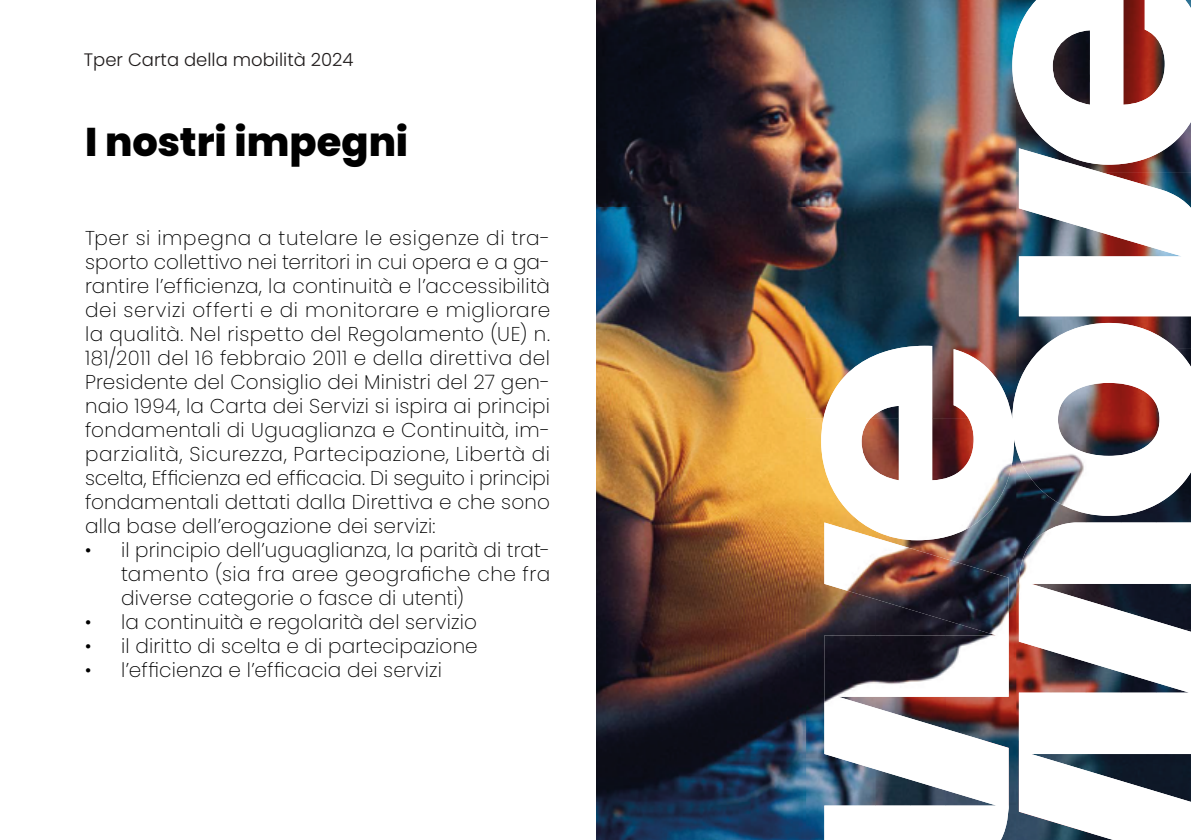
<style>
.page{position:relative;width:1191px;height:840px;background:#fff}
.page>*{position:absolute;margin:0;border:0;box-sizing:border-box;transform-origin:0 0}
.t1{font:800 40px "Poppins";color:#000}
.t2{font:200 20px/24px "Poppins";letter-spacing:.01em;color:#000;text-align:justify}
.t3{font:300 18px "Poppins";color:#1f1b1b}
</style>
<div class="page">
<img style="left:596px;top:0;width:419px;height:418px">
<img style="left:1015px;top:172px;width:35px;height:667px">
<img style="left:1050px;top:316px;width:141px;height:7px">
<img style="left:1086px;top:515px;width:69px;height:7px">
<img style="left:1155px;top:515px;width:36px;height:7px">
<img style="left:596px;top:418px;width:209px;height:421px">
<img style="left:805px;top:418px;width:16px;height:70px">
<img style="left:805px;top:488px;width:19px;height:351px">
<img style="left:1008px;top:515px;width:8px;height:324px">
<img style="left:1050px;top:515px;width:36px;height:7px">
<img style="left:1012px;top:0;width:179px;height:164px">
<img style="left:1019px;top:522px;width:172px;height:317px">
<img style="left:1012px;top:323px;width:179px;height:192px">
<img style="left:1019px;top:148px;width:172px;height:168px">
<img style="left:824px;top:540px;width:184px;height:299px">
<img style="left:821px;top:345px;width:193px;height:195px">
<p class="t3" style="left:84px;top:49px;width:271px">Tper Carta della mobilità 2024</p>
<h1 class="t1" style="left:85px;top:119px;width:325px">I nostri impegni</h1>
<p class="t2" style="left:85px;top:226px;width:466px">Tper si impegna a tutelare le esigenze di tra&shy;sporto collettivo nei territori in cui opera e a ga&shy;rantire l’efficienza, la continuità e l’accessibilità dei servizi offerti e di monitorare e migliorare la qualità. Nel rispetto del Regolamento (UE) n.<br>181/2011 del 16 febbraio 2011 e della direttiva del Presidente del Consiglio dei Ministri del 27 gen&shy;naio 1994, la Carta dei Servizi si ispira ai principi fondamentali di Uguaglianza e Continuità, im&shy;parzialità, Sicurezza, Partecipazione, Libertà di scelta, Efficienza ed efficacia. Di seguito i principi fondamentali dettati dalla Direttiva e che sono alla base dell’erogazione dei servizi:</p>
<p class="t2" style="left:121px;top:538px;width:430px;text-indent:-36px">• il principio dell’uguaglianza, la parità di trat&shy;tamento (sia fra aree geografiche che fra diverse categorie o fasce di utenti)</p>
<p class="t2" style="left:85px;top:610px;width:393px">• la continuità e regolarità del servizio</p>
<p class="t2" style="left:85px;top:634px;width:394px">• il diritto di scelta e di partecipazione</p>
<p class="t2" style="left:85px;top:658px;width:358px">• l’efficienza e l’efficacia dei servizi</p>
</div>
